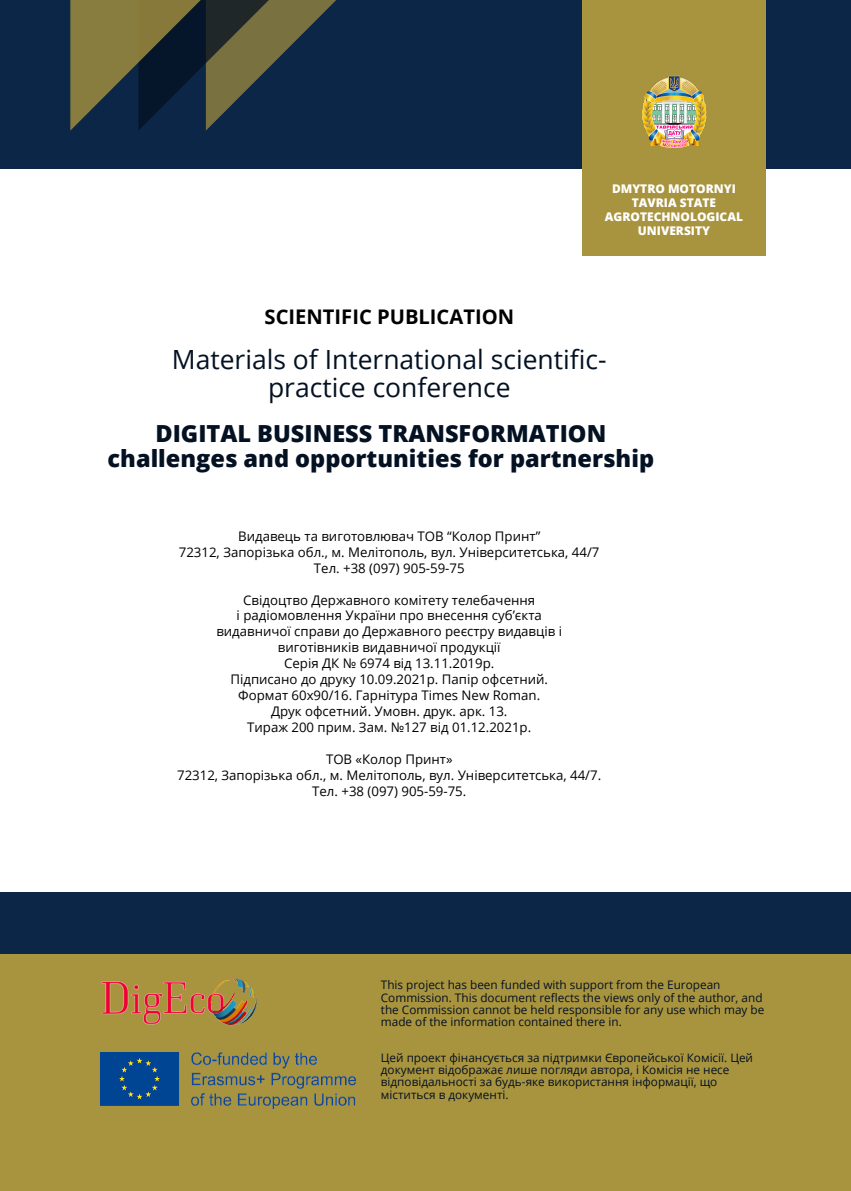
<style>
.page{position:relative;width:851px;height:1191px;background:#fff}
.page>*{position:absolute;margin:0;border:0;box-sizing:border-box;transform-origin:0 0}
.t1{font:26.4px/27.6px "Open Sans";color:#041122;text-align:center}
.t2{font:800 23.6px "Open Sans";color:#041122}
.t3{font:700 20.2px "Open Sans";color:#000}
.t4{font:13.2px "Open Sans";color:#000}
.t5{font:800 12px/14px "Open Sans";color:#fff;text-align:center}
.t6{font:11.8px/12.2px "Open Sans";color:#041122}
</style>
<div class="page">
<div style="left:0;top:0;width:850px;height:169px;background:#0b2647"></div>
<div style="left:582px;top:0;width:183px;height:256px;background:#a8933e"></div>
<div style="left:0;top:892px;width:850px;height:137px;background:#0b2647"></div>
<div style="left:0;top:954px;width:850px;height:237px;background:#a8933e"></div>
<img style="left:101px;top:978px;width:156px;height:48px">
<img style="left:100px;top:1053px;width:255px;height:55px">
<svg style="left:70px;top:0;width:266px;height:131px"></svg>
<img style="left:642px;top:75px;width:65px;height:73px">
<p class="t3" style="left:264px;top:303px;width:251px">SCIENTIFIC PUBLICATION</p>
<p class="t5" style="left:605px;top:182px;width:140px">DMYTRO MOTORNYI<br>TAVRIA STATE<br>AGROTECHNOLOGICAL<br>UNIVERSITY</p>
<p class="t1" style="left:172px;top:345px;width:436px">Materials of International scientific&shy;practice conference</p>
<p class="t2" style="left:155px;top:417px;width:452px">DIGITAL BUSINESS TRANSFORMATION</p>
<p class="t2" style="left:108px;top:442px;width:548px">challenges and opportunities for partnership</p>
<p class="t4" style="left:238px;top:526px;width:303px">Видавець та виготовлювач ТОВ “Колор Принт”</p>
<p class="t4" style="left:179px;top:542px;width:422px">72312, Запорізька обл., м. Мелітополь, вул. Університетська, 44/7</p>
<p class="t4" style="left:314px;top:558px;width:152px">Тел. +38 (097) 905-59-75</p>
<p class="t4" style="left:243px;top:590px;width:293px">Свідоцтво Державного комітету телебачення</p>
<p class="t4" style="left:236px;top:606px;width:307px">і радіомовлення України про внесення суб’єкта</p>
<p class="t4" style="left:216px;top:622px;width:347px">видавничої справи до Державного реєстру видавців і</p>
<p class="t4" style="left:278px;top:638px;width:224px">виготівників видавничої продукції</p>
<p class="t4" style="left:284px;top:654px;width:211px">Серія ДК № 6974 від 13.11.2019р.</p>
<p class="t4" style="left:230px;top:670px;width:319px">Підписано до друку 10.09.2021р. Папір офсетний.</p>
<p class="t4" style="left:238px;top:686px;width:303px">Формат 60х90/16. Гарнітура Times New Roman.</p>
<p class="t4" style="left:271px;top:702px;width:238px">Друк офсетний. Умовн. друк. арк. 13.</p>
<p class="t4" style="left:247px;top:718px;width:285px">Тираж 200 прим. Зам. №127 від 01.12.2021р.</p>
<p class="t4" style="left:326px;top:750px;width:128px">ТОВ «Колор Принт»</p>
<p class="t4" style="left:177px;top:766px;width:425px">72312, Запорізька обл., м. Мелітополь, вул. Університетська, 44/7.</p>
<p class="t4" style="left:312px;top:782px;width:156px">Тел. +38 (097) 905-59-75.</p>
<p class="t6" style="left:381px;top:979px;width:385px">This project has been funded with support from the European Commission. This document reflects the views only of the author, and the Commission cannot be held responsible for any use which may be made of the information contained there in.</p>
<p class="t6" style="left:381px;top:1052px;width:373px">Цей проект фінансується за підтримки Європейської Комісії. Цей документ відображає лише погляди автора, і Комісія не несе відповідальності за будь-яке використання інформації, що міститься в документі.</p>
</div>
